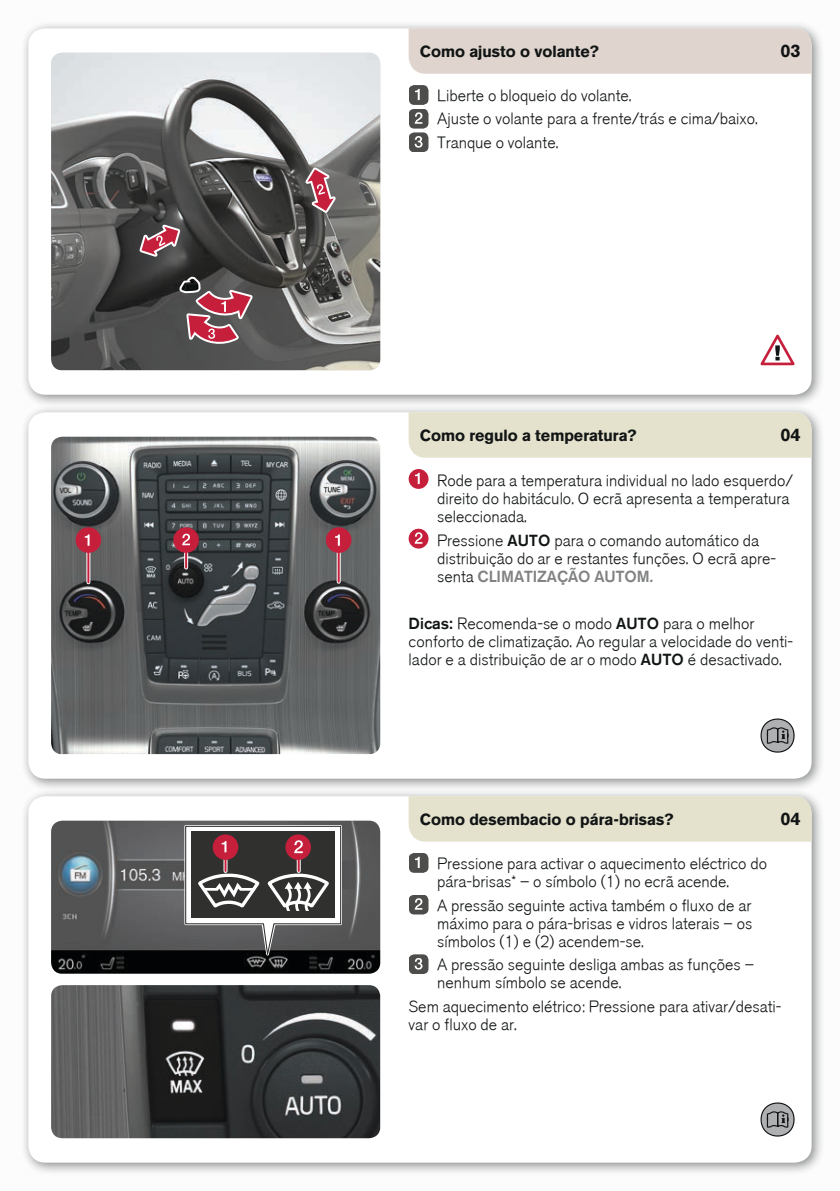
<style>
.page{position:relative;width:840px;height:1191px;background:#fff}
.page>*{position:absolute;margin:0;border:0;box-sizing:border-box;transform-origin:0 0}
.t1{font:700 18px "Volvo Sans";color:#121515}
.t2{font:300 16px/18px "Volvo Sans";color:#121515}
.t3{font:700 16px "Volvo Sans";color:#121515}
.s1{font-style:inherit}
.s2{color:#818282}
</style>
<div class="page">
<div style="left:0;top:0;width:839px;height:1191px;background:#f6f6f6"></div>
<div style="left:20px;top:20px;width:804px;height:388px;background:#121515;opacity:.5"></div>
<div style="left:28px;top:28px;width:783px;height:367px;background:#fff;border-radius:17px"></div>
<div style="left:20px;top:404px;width:804px;height:388px;background:#121515;opacity:.5"></div>
<div style="left:28px;top:412px;width:783px;height:366px;background:#fff;border-radius:17px"></div>
<div style="left:20px;top:788px;width:804px;height:388px;background:#121515;opacity:.5"></div>
<div style="left:28px;top:796px;width:783px;height:366px;background:#fff;border-radius:17px"></div>
<div style="left:408px;top:412px;width:403px;height:46px;background:#e4e1cc"></div>
<img style="left:51px;top:437px;width:329px;height:317px">
<svg style="left:184px;top:553px;width:4px;height:14px"></svg>
<hr style="left:185px;top:542px;width:2px;height:25px;background:#c51f3c">
<div style="left:173px;top:527px;width:26px;height:26px;background:#c51f3c;border-radius:50%"></div>
<svg style="left:182px;top:533px;width:8px;height:12px"></svg>
<svg style="left:86px;top:553px;width:4px;height:29px"></svg>
<hr style="left:87px;top:542px;width:2px;height:40px;background:#c51f3c">
<div style="left:76px;top:527px;width:25px;height:26px;background:#c51f3c;border-radius:50%"></div>
<svg style="left:85px;top:534px;width:4px;height:12px"></svg>
<svg style="left:336px;top:553px;width:4px;height:29px"></svg>
<hr style="left:337px;top:542px;width:2px;height:40px;background:#c51f3c">
<div style="left:326px;top:527px;width:25px;height:26px;background:#c51f3c;border-radius:50%"></div>
<svg style="left:335px;top:534px;width:4px;height:12px"></svg>
<div style="left:408px;top:796px;width:403px;height:45px;background:#e4e1cc"></div>
<img style="left:51px;top:985px;width:329px;height:153px">
<img style="left:51px;top:820px;width:329px;height:153px">
<svg style="left:183px;top:823px;width:160px;height:145px"></svg>
<img style="left:51px;top:53px;width:329px;height:317px">
<svg style="left:136px;top:220px;width:47px;height:42px"></svg>
<svg style="left:179px;top:277px;width:77px;height:73px"></svg>
<svg style="left:299px;top:164px;width:43px;height:52px"></svg>
<div style="left:408px;top:28px;width:403px;height:46px;background:#e0d5ce"></div>
<div style="left:408px;top:469px;width:20px;height:20px;background:#c51f3c;border-radius:50%"></div>
<svg style="left:415px;top:473px;width:4px;height:11px"></svg>
<div style="left:408px;top:529px;width:20px;height:19px;background:#c51f3c;border-radius:50%"></div>
<svg style="left:414px;top:532px;width:8px;height:12px"></svg>
<svg style="left:760px;top:718px;width:34px;height:34px"></svg>
<svg style="left:409px;top:853px;width:19px;height:20px"></svg>
<svg style="left:409px;top:895px;width:19px;height:19px"></svg>
<svg style="left:409px;top:954px;width:19px;height:20px"></svg>
<svg style="left:760px;top:1102px;width:34px;height:34px"></svg>
<svg style="left:409px;top:85px;width:19px;height:67px"></svg>
<svg style="left:760px;top:334px;width:34px;height:31px"></svg>
<p class="t3" style="left:420px;top:40px;width:180px">Como ajusto o volante?</p>
<p class="t2" style="left:437px;top:84px;width:322px;line-height:23.6px">Liberte o bloqueio do volante.<br>Ajuste o volante para a frente/trás e cima/baixo.<br>Tranque o volante.</p>
<p class="t1" style="left:780px;top:38px;width:22px">03</p>
<p class="t3" style="left:420px;top:423px;width:218px">Como regulo a temperatura?</p>
<p class="t1" style="left:780px;top:422px;width:22px">04</p>
<p class="t2" style="left:437px;top:472px;width:357px">Rode para a temperatura individual no lado esquerdo/ direito do habitáculo. O ecrã apresenta a temperatura seleccionada.</p>
<p class="t2" style="left:437px;top:531px;width:340px">Pressione <span class="s1">AUTO</span> para o comando automático da distribuição do ar e restantes funções. O ecrã apre&shy;senta <span class="s2">CLIMATIZAÇÃO AUTOM.</span></p>
<p class="t2" style="left:408px;top:615px;width:386px"><span class="s1">Dicas:</span> Recomenda-se o modo <span class="s1">AUTO</span> para o melhor conforto de climatização. Ao regular a velocidade do venti&shy;lador e a distribuição de ar o modo <span class="s1">AUTO</span> é desactivado.</p>
<p class="t3" style="left:420px;top:807px;width:255px">Como desembacio o pára-brisas?</p>
<p class="t1" style="left:780px;top:806px;width:22px">04</p>
<p class="t2" style="left:437px;top:855px;width:331px">Pressione para activar o aquecimento eléctrico do pára-brisas* – o símbolo (1) no ecrã acende.</p>
<p class="t2" style="left:437px;top:896px;width:317px;text-align:justify">A pressão seguinte activa também o fluxo de ar máximo para o pára-brisas e vidros laterais – os símbolos (1) e (2) acendem-se.</p>
<p class="t2" style="left:437px;top:956px;width:318px">A pressão seguinte desliga ambas as funções – nenhum símbolo se acende.</p>
<p class="t2" style="left:408px;top:998px;width:374px">Sem aquecimento elétrico: Pressione para ativar/desati&shy;var o fluxo de ar.</p>
</div>
